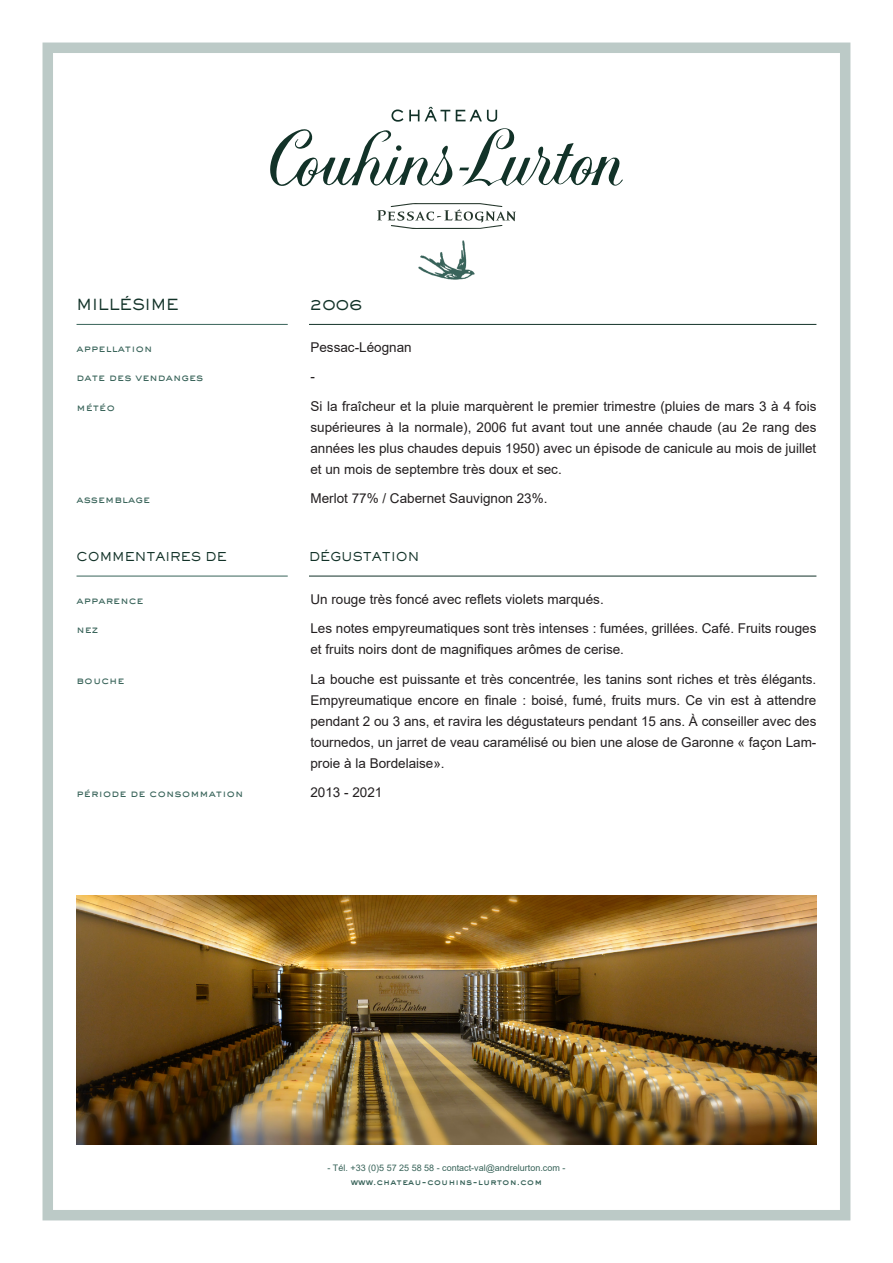
<style>
.page{position:relative;width:893px;height:1263px;background:#fff}
.page>*{position:absolute;margin:0;border:0;box-sizing:border-box;transform-origin:0 0}
.Texte_Courant{font:500 15px "AT Sackers Gothic";color:#123228}
.Texte_Courant-2{font:13.5px/21px "Arial";color:#231f20;text-align:justify}
.Texte_Courant-3{font:500 12px "AT Sackers Gothic";color:#123228}
.Texte_Courant-4{font:500 10.5px "AT Sackers Gothic";color:#386359}
.Adresse_bas_de_page{font:9px "Arial";color:#386359}
.Adresse_bas_de_page-2{font:9px "Sackers Heavy Gothic";color:#386359}
</style>
<div class="page">
<div style="left:43px;top:43px;width:807px;height:1177px;border:10px solid #bccac7"></div>
<hr style="left:309px;top:324px;width:507px;height:1px;background:#123228">
<hr style="left:309px;top:576px;width:507px;height:1px;background:#123228">
<hr style="left:77px;top:324px;width:211px;height:1px;background:#386359">
<hr style="left:77px;top:576px;width:211px;height:1px;background:#386359">
<img style="left:77px;top:895px;width:739px;height:249px">
<img style="left:418px;top:240px;width:57px;height:39px">
<svg style="left:270px;top:107px;width:353px;height:80px"></svg>
<svg style="left:377px;top:203px;width:139px;height:26px"></svg>
<p class="Texte_Courant" style="left:77px;top:294px;width:104px">MILLÉSIME</p>
<p class="Texte_Courant" style="left:309px;top:294px;width:55px">2006</p>
<p class="Texte_Courant-4" style="left:77px;top:341px;width:78px">appellation</p>
<p class="Texte_Courant-2" style="left:310px;top:337px;width:103px">Pessac-Léognan</p>
<p class="Texte_Courant-4" style="left:77px;top:370px;width:128px">date des vendanges</p>
<p class="Texte_Courant-2" style="left:310px;top:366px;width:6px">-</p>
<p class="Texte_Courant-4" style="left:77px;top:400px;width:40px">météo</p>
<p class="Texte_Courant-2" style="left:310px;top:396px;width:507px">Si la fraîcheur et la pluie marquèrent le premier trimestre (pluies de mars 3 à 4 fois supérieures à la normale), 2006 fut avant tout une année chaude (au 2e rang des années les plus chaudes depuis 1950) avec un épisode de canicule au mois de juillet et un mois de septembre très doux et sec.</p>
<p class="Texte_Courant-4" style="left:77px;top:492px;width:75px">assemblage</p>
<p class="Texte_Courant-2" style="left:310px;top:488px;width:239px">Merlot 77% / Cabernet Sauvignon 23%.</p>
<p class="Texte_Courant-3" style="left:77px;top:549px;width:152px">COMMENTAIRES DE</p>
<p class="Texte_Courant-3" style="left:309px;top:549px;width:112px">DÉGUSTATION</p>
<p class="Texte_Courant-4" style="left:77px;top:593px;width:69px">apparence</p>
<p class="Texte_Courant-2" style="left:310px;top:589px;width:295px">Un rouge très foncé avec reflets violets marqués.</p>
<p class="Texte_Courant-4" style="left:77px;top:622px;width:23px">nez</p>
<p class="Texte_Courant-2" style="left:310px;top:618px;width:507px">Les notes empyreumatiques sont très intenses : fumées, grillées. Café. Fruits rouges et fruits noirs dont de magnifiques arômes de cerise.</p>
<p class="Texte_Courant-4" style="left:77px;top:673px;width:50px">bouche</p>
<p class="Texte_Courant-2" style="left:310px;top:669px;width:507px">La bouche est puissante et très concentrée, les tanins sont riches et très élégants.<br>Empyreumatique encore en finale : boisé, fumé, fruits murs. Ce vin est à attendre pendant 2 ou 3 ans, et ravira les dégustateurs pendant 15 ans. À conseiller avec des tournedos, un jarret de veau caramélisé ou bien une alose de Garonne « façon Lam&shy;proie à la Bordelaise».</p>
<p class="Texte_Courant-4" style="left:77px;top:786px;width:168px">période de consommation</p>
<p class="Texte_Courant-2" style="left:310px;top:782px;width:74px">2013 - 2021</p>
<p class="Adresse_bas_de_page" style="left:328px;top:1162px;width:239px">- Tél. +33 (0)5 57 25 58 58 - contact-val@andrelurton.com -</p>
<p class="Adresse_bas_de_page-2" style="left:351px;top:1175px;width:193px">www.chateau-couhins-lurton.com</p>
</div>
